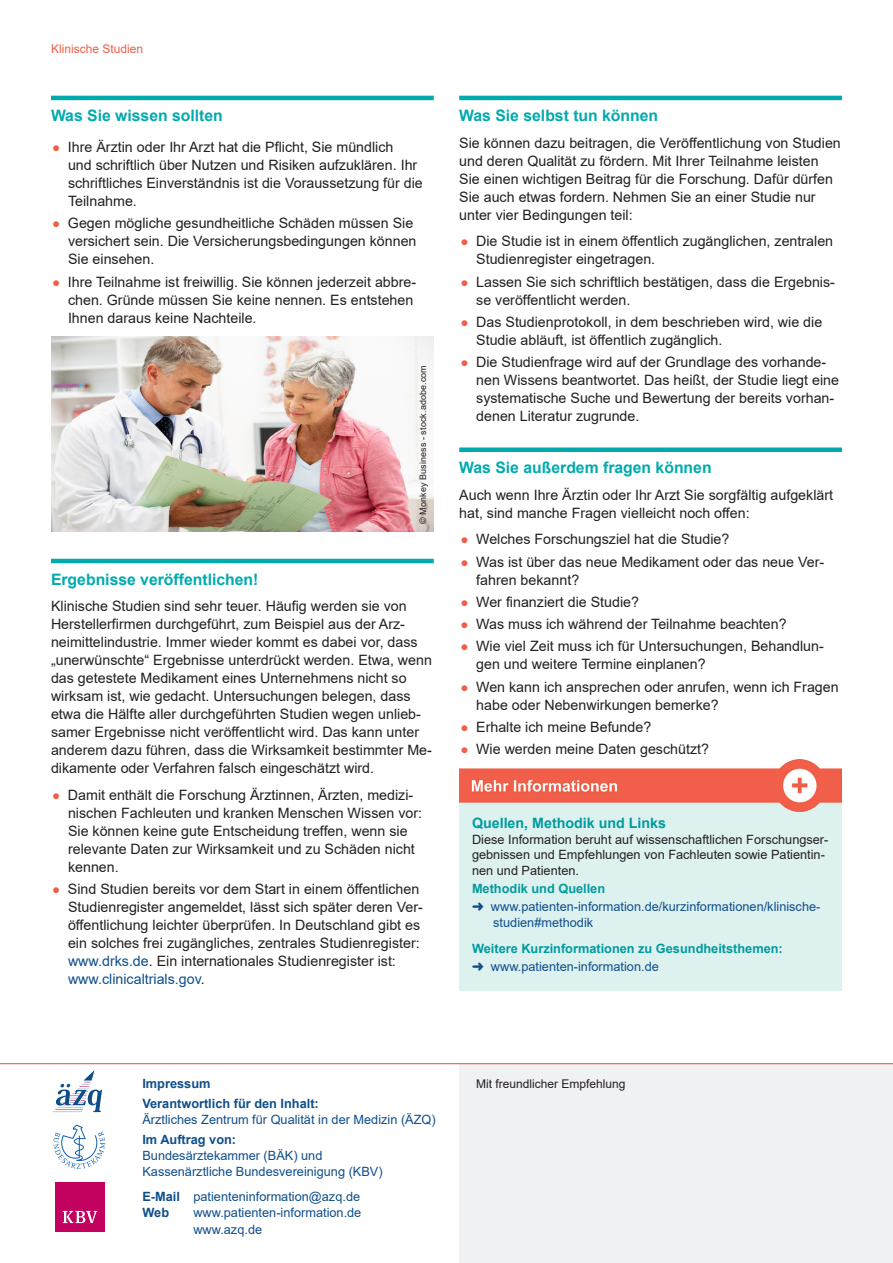
<style>
.page{position:relative;width:893px;height:1263px;background:#fff}
.page>*{position:absolute;margin:0;border:0;box-sizing:border-box;transform-origin:0 0}
.Zwischentitel{font:700 15.75px "Arial";color:#00aaad}
.Fliesstext{font:14.25px/18px "Arial";color:#231f20}
.Kasten_Aufzaehlung{font:700 14.25px "Arial";color:#009b9e}
.t1{font:12.75px/15.8px "Arial";color:#0f4e8c}
.Kasten_Aufzaehlung-2{font:12.75px/15.8px "Arial";color:#231f20}
.Kasten_Aufzaehlung-3{font:700 12.75px "Arial";color:#009b9e}
.t2{font:700 12.75px "Arial";color:#0f4e8c}
.t3{font:12px "Arial";color:#231f20}
.Seiteninformation{font:12px "Arial";color:#f15e48}
.Bildquelle{font:9px "Arial";letter-spacing:.01em;color:#231f20}
.s1{font-size:13.5px;color:#f15e48}
.s2{color:#0f4e8c}
.s3{font-weight:700}
</style>
<div class="page">
<div style="left:459px;top:1063px;width:434px;height:200px;background:#f0f1f2"></div>
<hr style="left:0;top:1063px;width:893px;height:1px;background:#f15e48">
<div style="left:55px;top:1183px;width:49px;height:49px;background:#c3015f"></div>
<svg style="left:63px;top:1211px;width:34px;height:12px"></svg>
<svg style="left:53px;top:1124px;width:52px;height:45px"></svg>
<svg style="left:53px;top:1070px;width:49px;height:42px"></svg>
<hr style="left:459px;top:96px;width:383px;height:4px;background:#00aaad">
<div style="left:459px;top:447px;width:383px;height:5px;background:#00aaad"></div>
<hr style="left:51px;top:96px;width:383px;height:4px;background:#00aaad">
<hr style="left:51px;top:559px;width:383px;height:4px;background:#00aaad">
<img style="left:51px;top:337px;width:383px;height:195px">
<div style="left:459px;top:783px;width:382px;height:208px;background:#ddf1ef"></div>
<img style="left:459px;top:759px;width:382px;height:53px">
<p class="Seiteninformation" style="left:51px;top:41px;width:94px">Klinische Studien</p>
<p class="Zwischentitel" style="left:51px;top:105px;width:173px">Was Sie wissen sollten</p>
<p class="Fliesstext" style="left:68px;top:138px;width:356px;text-indent:-16px"><span class="s1">●</span> Ihre Ärztin oder Ihr Arzt hat die Pflicht, Sie mündlich<br>und schriftlich über Nutzen und Risiken aufzuklären. Ihr schriftliches Einverständnis ist die Voraussetzung für die Teilnahme.</p>
<p class="Fliesstext" style="left:68px;top:214px;width:350px;text-indent:-16px"><span class="s1">●</span> Gegen mögliche gesundheitliche Schäden müssen Sie versichert sein. Die Versicherungsbedingungen können<br>Sie einsehen.</p>
<p class="Fliesstext" style="left:68px;top:273px;width:350px;text-indent:-16px"><span class="s1">●</span> Ihre Teilnahme ist freiwillig. Sie können jederzeit abbre&shy;chen. Gründe müssen Sie keine nennen. Es entstehen<br>Ihnen daraus keine Nachteile.</p>
<p class="Bildquelle" style="left:417px;top:524px;width:160px;rotate:-90deg">© Monkey Business - stock.adobe.com</p>
<p class="Zwischentitel" style="left:51px;top:568px;width:209px">Ergebnisse veröffentlichen!</p>
<p class="Fliesstext" style="left:51px;top:597px;width:382px">Klinische Studien sind sehr teuer. Häufig werden sie von Herstellerfirmen durchgeführt, zum Beispiel aus der Arz&shy;neimittelindustrie. Immer wieder kommt es dabei vor, dass „unerwünschte“ Ergebnisse unterdrückt werden. Etwa, wenn das getestete Medikament eines Unternehmens nicht so wirksam ist, wie gedacht. Untersuchungen belegen, dass etwa die Hälfte aller durchgeführten Studien wegen unlieb&shy;samer Ergebnisse nicht veröffentlicht wird. Das kann unter anderem dazu führen, dass die Wirksamkeit bestimmter Me&shy;dikamente oder Verfahren falsch eingeschätzt wird.</p>
<p class="Fliesstext" style="left:68px;top:785px;width:356px;text-indent:-16px"><span class="s1">●</span> Damit enthält die Forschung Ärztinnen, Ärzten, medizi&shy;nischen Fachleuten und kranken Menschen Wissen vor:<br>Sie können keine gute Entscheidung treffen, wenn sie relevante Daten zur Wirksamkeit und zu Schäden nicht kennen.</p>
<p class="Fliesstext" style="left:68px;top:880px;width:356px;text-indent:-16px"><span class="s1">●</span> Sind Studien bereits vor dem Start in einem öffentlichen Studienregister angemeldet, lässt sich später deren Ver&shy;öffentlichung leichter überprüfen. In Deutschland gibt es ein solches frei zugängliches, zentrales Studienregister: <span class="s2">www.drks.de</span>. Ein internationales Studienregister ist: <span class="s2">www.clinicaltrials.gov</span>.</p>
<p class="Zwischentitel" style="left:459px;top:105px;width:200px">Was Sie selbst tun können</p>
<p class="Fliesstext" style="left:459px;top:134px;width:383px">Sie können dazu beitragen, die Veröffentlichung von Studien und deren Qualität zu fördern. Mit Ihrer Teilnahme leisten Sie einen wichtigen Beitrag für die Forschung. Dafür dürfen Sie auch etwas fordern. Nehmen Sie an einer Studie nur unter vier Bedingungen teil:</p>
<p class="Fliesstext" style="left:476px;top:232px;width:358px;text-indent:-16px"><span class="s1">●</span> Die Studie ist in einem öffentlich zugänglichen, zentralen<br>Studienregister eingetragen.</p>
<p class="Fliesstext" style="left:476px;top:273px;width:360px;text-indent:-16px"><span class="s1">●</span> Lassen Sie sich schriftlich bestätigen, dass die Ergebnis&shy;se veröffentlicht werden.</p>
<p class="Fliesstext" style="left:476px;top:313px;width:348px;text-indent:-16px"><span class="s1">●</span> Das Studienprotokoll, in dem beschrieben wird, wie die<br>Studie abläuft, ist öffentlich zugänglich.</p>
<p class="Fliesstext" style="left:476px;top:353px;width:364px;text-indent:-16px"><span class="s1">●</span> Die Studienfrage wird auf der Grundlage des vorhande&shy;nen Wissens beantwortet. Das heißt, der Studie liegt eine systematische Suche und Bewertung der bereits vorhan&shy;denen Literatur zugrunde.</p>
<p class="Zwischentitel" style="left:459px;top:457px;width:254px">Was Sie außerdem fragen können</p>
<p class="Fliesstext" style="left:459px;top:486px;width:375px">Auch wenn Ihre Ärztin oder Ihr Arzt Sie sorgfältig aufgeklärt hat, sind manche Fragen vielleicht noch offen:</p>
<p class="Fliesstext" style="left:460px;top:530px;width:270px"><span class="s1">●</span> Welches Forschungsziel hat die Studie?</p>
<p class="Fliesstext" style="left:476px;top:552px;width:349px;text-indent:-16px"><span class="s1">●</span> Was ist über das neue Medikament oder das neue Ver&shy;fahren bekannt?</p>
<p class="Fliesstext" style="left:460px;top:593px;width:180px"><span class="s1">●</span> Wer finanziert die Studie?</p>
<p class="Fliesstext" style="left:460px;top:615px;width:328px"><span class="s1">●</span> Was muss ich während der Teilnahme beachten?</p>
<p class="Fliesstext" style="left:476px;top:637px;width:349px;text-indent:-16px"><span class="s1">●</span> Wie viel Zeit muss ich für Untersuchungen, Behandlun&shy;gen und weitere Termine einplanen?</p>
<p class="Fliesstext" style="left:476px;top:677px;width:364px;text-indent:-16px"><span class="s1">●</span> Wen kann ich ansprechen oder anrufen, wenn ich Fragen habe oder Nebenwirkungen bemerke?</p>
<p class="Fliesstext" style="left:460px;top:718px;width:192px"><span class="s1">●</span> Erhalte ich meine Befunde?</p>
<p class="Fliesstext" style="left:460px;top:740px;width:250px"><span class="s1">●</span> Wie werden meine Daten geschützt?</p>
<p class="Kasten_Aufzaehlung" style="left:472px;top:813px;width:195px">Quellen, Methodik und Links</p>
<p class="Kasten_Aufzaehlung-2" style="left:472px;top:831px;width:358px">Diese Information beruht auf wissenschaftlichen Forschungser&shy;gebnissen und Empfehlungen von Fachleuten sowie Patientin&shy;nen und Patienten.</p>
<p class="Kasten_Aufzaehlung-3" style="left:472px;top:879px;width:135px">Methodik und Quellen</p>
<p class="t1" style="left:493px;top:898px;width:329px;text-indent:-21px">➜ www.patienten-information.de/kurzinformationen/klinische&shy;studien#methodik</p>
<p class="Kasten_Aufzaehlung-3" style="left:472px;top:939px;width:312px">Weitere Kurzinformationen zu Gesundheitsthemen:</p>
<p class="t1" style="left:472px;top:958px;width:188px">➜ www.patienten-information.de</p>
<p class="t2" style="left:142px;top:1075px;width:70px">Impressum</p>
<p class="t3" style="left:476px;top:1075px;width:151px">Mit freundlicher Empfehlung</p>
<p class="t2" style="left:142px;top:1095px;width:178px">Verantwortlich für den Inhalt:</p>
<p class="t1" style="left:142px;top:1112px;width:295px">Ärztliches Zentrum für Qualität in der Medizin (ÄZQ)</p>
<p class="t2" style="left:142px;top:1131px;width:95px">Im Auftrag von:</p>
<p class="t1" style="left:142px;top:1147px;width:242px">Bundesärztekammer (BÄK) und<br>Kassenärztliche Bundesvereinigung (KBV)</p>
<p class="t1" style="left:142px;top:1188px;width:219px;line-height:16.5px"><span class="s3">E-Mail</span> patienteninformation@azq.de<br><span class="s3">Web</span></p>
<p class="t1" style="left:193px;top:1204px;width:169px;line-height:16.5px">www.patienten-information.de www.azq.de</p>
</div>
